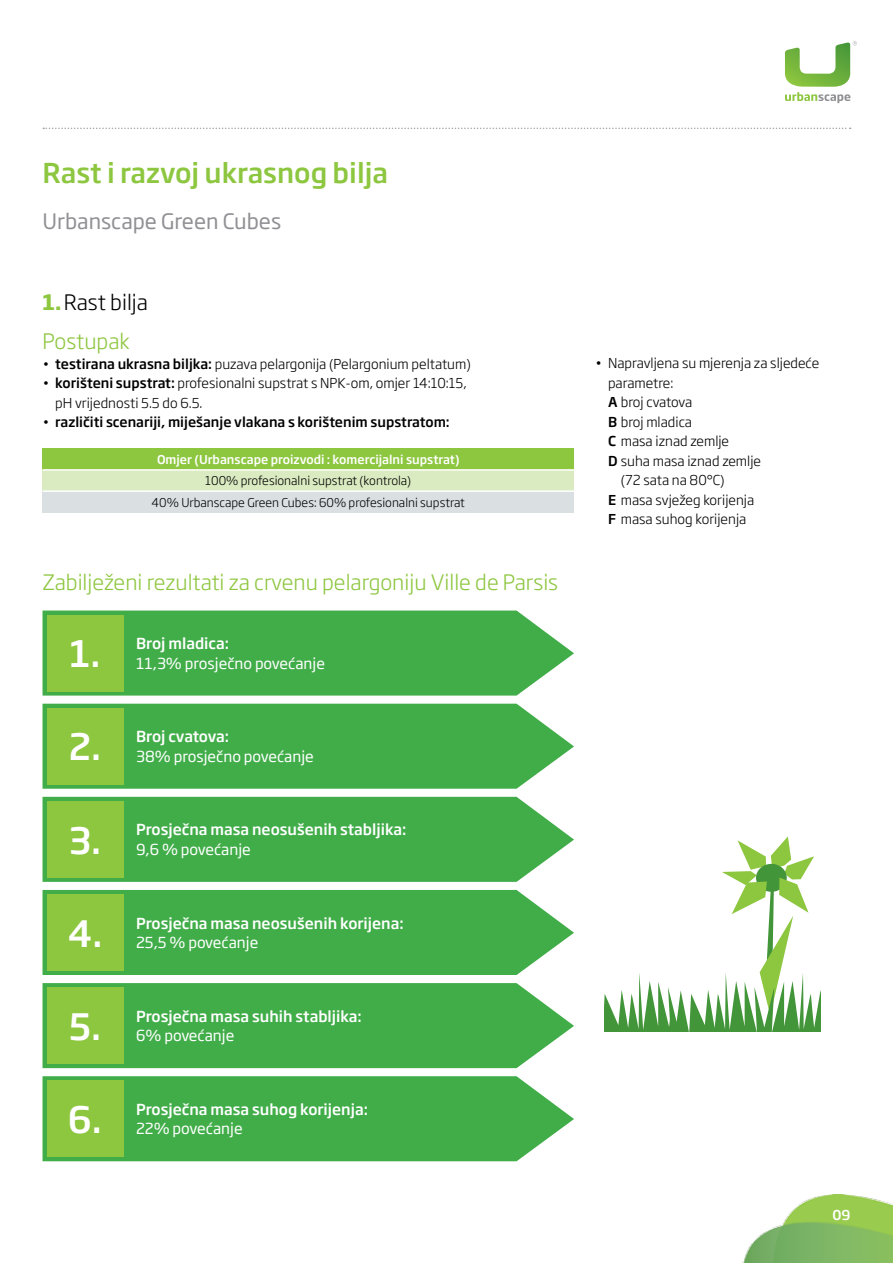
<style>
.page{position:relative;width:893px;height:1263px;background:#fff}
.page>*{position:absolute;margin:0;border:0;box-sizing:border-box;transform-origin:0 0}
.t1{font:500 36px "Soho Gothic Pro";color:#fff}
.t2{font:500 27px "Soho Gothic Pro";color:#8dc63f}
.t3{font:300 21px "Soho Gothic Pro";color:#8dc63f}
.t4{font:21px "Soho Gothic Pro";color:#919195}
.t5{font:300 21px/39px "Soho Gothic Pro";color:#000}
.t6{font:500 15px "Soho Gothic Pro";color:#fff}
.t7{font:15px "Soho Gothic Pro";color:#fff}
.t8{font:300 13.5px/19.5px "Soho Gothic Pro";color:#000}
.t9{font:500 13.5px "Soho Gothic Pro";color:#000}
.t10{font:300 13.5px "Soho Gothic Pro";letter-spacing:-.02em;color:#000}
.t11{font:500 13.5px "Soho Gothic Pro";color:#fff}
.t12{font:300 12px/21.6px "Soho Gothic Pro";color:#000;text-align:center}
.t13{font:500 12px "Soho Gothic Pro";color:#fff}
.s1{font-weight:700;color:#8dc63f}
.s2{color:#8dc63f}
.s3{font-weight:500}
.s4{font-weight:300}
</style>
<div class="page">
<svg style="left:43px;top:128px;width:808px;height:1px"></svg>
<svg style="left:785px;top:41px;width:72px;height:62px"></svg>
<div style="left:43px;top:449px;width:531px;height:21px;background:#8dc63f"></div>
<div style="left:43px;top:470px;width:531px;height:21px;background:#daebc1"></div>
<div style="left:43px;top:491px;width:531px;height:21px;background:#dadfe2"></div>
<hr style="left:43px;top:469px;width:531px;height:2px;background:#fff">
<hr style="left:43px;top:490px;width:531px;height:2px;background:#fff">
<img style="left:743px;top:1194px;width:150px;height:69px">
<svg style="left:43px;top:610px;width:531px;height:85px;background:#4eb255"></svg>
<div style="left:47px;top:615px;width:76px;height:76px;background:#8dc63f"></div>
<svg style="left:43px;top:704px;width:531px;height:85px;background:#4db254"></svg>
<div style="left:47px;top:708px;width:76px;height:76px;background:#8dc63f"></div>
<svg style="left:43px;top:797px;width:531px;height:85px;background:#4db254"></svg>
<div style="left:47px;top:801px;width:76px;height:77px;background:#8dc63f"></div>
<div style="left:43px;top:890px;width:531px;height:85px;background:#41ad49"></div>
<div style="left:47px;top:894px;width:76px;height:77px;background:#8dc63f"></div>
<svg style="left:43px;top:983px;width:531px;height:85px;background:#4db254"></svg>
<div style="left:47px;top:987px;width:76px;height:77px;background:#8dc63f"></div>
<svg style="left:43px;top:1076px;width:531px;height:85px;background:#4db254"></svg>
<div style="left:47px;top:1080px;width:76px;height:77px;background:#8dc63f"></div>
<svg style="left:604px;top:836px;width:216px;height:195px"></svg>
<h2 class="t2" style="left:43px;top:152px;width:347px">Rast i razvoj ukrasnog bilja</h2>
<h3 class="t4" style="left:43px;top:205px;width:240px">Urbanscape Green Cubes</h3>
<h3 class="t5" style="left:43px;top:282px;width:107px"><span class="s1">1.</span>Rast bilja<br><span class="s2">Postupak</span></h3>
<p class="t8" style="left:43px;top:353px;width:430px">• <span class="s3">testirana ukrasna biljka:</span> puzava pelargonija (Pelargonium peltatum)</p>
<p class="t8" style="left:55px;top:373px;width:413px;text-indent:-13px">• <span class="s3">korišteni supstrat:</span> profesionalni supstrat s NPK-om, omjer 14:10:15, pH vrijednosti 5.5 do 6.5.</p>
<p class="t9" style="left:43px;top:412px;width:409px"><span class="s4">•</span> različiti scenariji, miješanje vlakana s korištenim supstratom:</p>
<p class="t13" style="left:157px;top:450px;width:304px">Omjer (Urbanscape proizvodi : komercijalni supstrat)</p>
<p class="t12" style="left:152px;top:469px;width:315px">100% profesionalni supstrat (kontrola)<br>40% Urbanscape Green Cubes: 60% profesionalni supstrat</p>
<h3 class="t3" style="left:43px;top:566px;width:517px">Zabilježeni rezultati za crvenu pelargoniju Ville de Parsis</h3>
<h1 class="t1" style="left:70px;top:625px;width:32px">1.</h1>
<p class="t6" style="left:136px;top:632px;width:94px">Broj mladica:</p>
<p class="t7" style="left:136px;top:651px;width:190px">11,3% prosječno povećanje</p>
<h1 class="t1" style="left:69px;top:719px;width:34px">2.</h1>
<p class="t6" style="left:136px;top:725px;width:94px">Broj cvatova:</p>
<p class="t7" style="left:136px;top:745px;width:179px">38% prosječno povećanje</p>
<h1 class="t1" style="left:69px;top:812px;width:34px">3.</h1>
<p class="t6" style="left:136px;top:818px;width:272px">Prosječna masa neosušenih stabljika:</p>
<p class="t7" style="left:136px;top:838px;width:116px">9,6 % povećanje</p>
<h1 class="t1" style="left:68px;top:905px;width:36px">4.</h1>
<p class="t6" style="left:136px;top:911px;width:269px">Prosječna masa neosušenih korijena:</p>
<p class="t7" style="left:136px;top:931px;width:124px">25,5 % povećanje</p>
<h1 class="t1" style="left:69px;top:998px;width:34px">5.</h1>
<p class="t6" style="left:136px;top:1004px;width:227px">Prosječna masa suhih stabljika:</p>
<p class="t7" style="left:136px;top:1024px;width:100px">6% povećanje</p>
<h1 class="t1" style="left:68px;top:1091px;width:35px">6.</h1>
<p class="t6" style="left:136px;top:1097px;width:233px">Prosječna masa suhog korijenja:</p>
<p class="t7" style="left:136px;top:1117px;width:108px">22% povećanje</p>
<p class="t8" style="left:595px;top:353px;width:225px">• Napravljena su mjerenja za sljedeće</p>
<p class="t8" style="left:608px;top:372px;width:67px">parametre:</p>
<p class="t10" style="left:608px;top:392px;width:86px"><span class="s3">A</span> broj cvatova</p>
<p class="t8" style="left:608px;top:411px;width:86px"><span class="s3">B</span> broj mladica</p>
<p class="t8" style="left:608px;top:431px;width:123px"><span class="s3">C</span> masa iznad zemlje</p>
<p class="t8" style="left:608px;top:450px;width:155px"><span class="s3">D</span> suha masa iznad zemlje</p>
<p class="t8" style="left:621px;top:470px;width:105px">(72 sata na 80°C)</p>
<p class="t8" style="left:608px;top:489px;width:148px"><span class="s3">E</span> masa svježeg korijenja</p>
<p class="t8" style="left:608px;top:509px;width:140px"><span class="s3">F</span> masa suhog korijenja</p>
<p class="t11" style="left:832px;top:1205px;width:19px">09</p>
</div>
